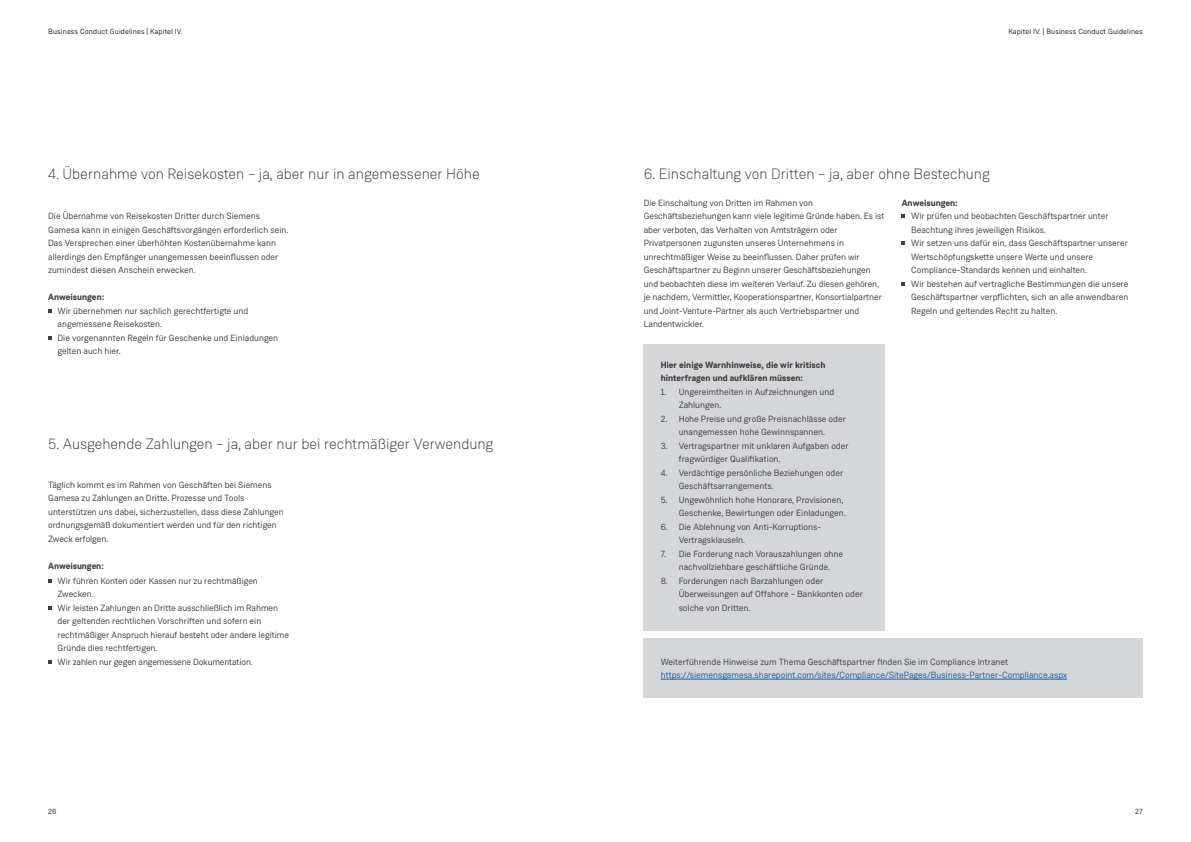
<style>
.page{position:relative;width:1191px;height:842px;background:#fff}
.page>*{position:absolute;margin:0;border:0;box-sizing:border-box;transform-origin:0 0}
.Intro_Subline__insid{font:300 15px "Weissenhof Grotesk";color:#3e3e3f}
.Body_copy__9_13_5{font:9px/13.5px "Weissenhof Grotesk";letter-spacing:-.005em;color:#3e3e3f}
.Body_copy__9_13_5-2{font:700 9px/13.5px "Weissenhof Grotesk";color:#3e3e3f}
.Body_copy__9_13_5-3{font:9px "Weissenhof Grotesk";color:#175d9e}
._00__Header__footer{font:7.5px "Weissenhof Grotesk";letter-spacing:.015em;color:#231f20}
</style>
<div class="page">
<svg style="left:901px;top:215px;width:4px;height:3px"></svg>
<svg style="left:901px;top:242px;width:4px;height:3px"></svg>
<svg style="left:901px;top:282px;width:4px;height:3px"></svg>
<div style="left:643px;top:344px;width:241px;height:286px;background:#d5d6d8"></div>
<div style="left:643px;top:638px;width:499px;height:60px;background:#d5d6d8"></div>
<hr style="left:660px;top:679px;width:407px;height:1px;background:#175d9e">
<p class="_00__Header__footer" style="left:48px;top:27px;width:136px">Business Conduct Guidelines | Kapitel IV.</p>
<p class="_00__Header__footer" style="left:1008px;top:27px;width:136px">Kapitel IV. | Business Conduct Guidelines</p>
<p class="Intro_Subline__insid" style="left:48px;top:165px;width:433px">4. Übernahme von Reisekosten – ja, aber nur in angemessener Höhe</p>
<p class="Body_copy__9_13_5" style="left:48px;top:209px;width:242px">Die Übernahme von Reisekosten Dritter durch Siemens Gamesa kann in einigen Geschäftsvorgängen erforderlich sein.<br>Das Versprechen einer überhöhten Kostenübernahme kann allerdings den Empfänger unangemessen beeinflussen oder zumindest diesen Anschein erwecken.</p>
<p class="Body_copy__9_13_5-2" style="left:48px;top:291px;width:58px">Anweisungen:</p>
<p class="Body_copy__9_13_5" style="left:58px;top:304px;width:192px">Wir übernehmen nur sachlich gerechtfertigte und angemessene Reisekosten.</p>
<p class="Body_copy__9_13_5" style="left:58px;top:331px;width:222px">Die vorgenannten Regeln für Geschenke und Einladungen gelten auch hier.</p>
<p class="Intro_Subline__insid" style="left:48px;top:435px;width:446px">5. Ausgehende Zahlungen – ja, aber nur bei rechtmäßiger Verwendung</p>
<p class="Body_copy__9_13_5" style="left:48px;top:478px;width:237px">Täglich kommt es im Rahmen von Geschäften bei Siemens Gamesa zu Zahlungen an Dritte. Prozesse und Tools unterstützen uns dabei, sicherzustellen, dass diese Zahlungen ordnungsgemäß dokumentiert werden und für den richtigen Zweck erfolgen.</p>
<p class="Body_copy__9_13_5-2" style="left:48px;top:559px;width:57px">Anweisungen:</p>
<p class="Body_copy__9_13_5" style="left:58px;top:574px;width:202px">Wir führen Konten oder Kassen nur zu rechtmäßigen<br>Zwecken.</p>
<p class="Body_copy__9_13_5" style="left:58px;top:601px;width:233px">Wir leisten Zahlungen an Dritte ausschließlich im Rahmen der geltenden rechtlichen Vorschriften und sofern ein rechtmäßiger Anspruch hierauf besteht oder andere legitime Gründe dies rechtfertigen.</p>
<p class="Body_copy__9_13_5" style="left:58px;top:655px;width:197px">Wir zahlen nur gegen angemessene Dokumentation.</p>
<p class="Intro_Subline__insid" style="left:643px;top:165px;width:348px">6. Einschaltung von Dritten – ja, aber ohne Bestechung</p>
<p class="Body_copy__9_13_5" style="left:643px;top:196px;width:242px">Die Einschaltung von Dritten im Rahmen von Geschäftsbeziehungen kann viele legitime Gründe haben. Es ist aber verboten, das Verhalten von Amtsträgern oder Privatpersonen zugunsten unseres Unternehmens in unrechtmäßiger Weise zu beeinflussen. Daher prüfen wir Geschäftspartner zu Beginn unserer Geschäftsbeziehungen und beobachten diese im weiteren Verlauf. Zu diesen gehören, je nachdem, Vermittler, Kooperationspartner, Konsortialpartner und Joint-Venture-Partner als auch Vertriebspartner und Landentwickler.</p>
<p class="Body_copy__9_13_5-2" style="left:901px;top:196px;width:58px">Anweisungen:</p>
<p class="Body_copy__9_13_5" style="left:911px;top:209px;width:199px">Wir prüfen und beobachten Geschäftspartner unter<br>Beachtung ihres jeweiligen Risikos.</p>
<p class="Body_copy__9_13_5" style="left:911px;top:236px;width:218px">Wir setzen uns dafür ein, dass Geschäftspartner unserer<br>Wertschöpfungskette unsere Werte und unsere<br>Compliance-Standards kennen und einhalten.</p>
<p class="Body_copy__9_13_5" style="left:911px;top:277px;width:219px;text-align:justify">Wir bestehen auf vertragliche Bestimmungen die unsere Geschäftspartner verpflichten, sich an alle anwendbaren Regeln und geltendes Recht zu halten.</p>
<p class="Body_copy__9_13_5-2" style="left:660px;top:358px;width:166px">Hier einige Warnhinweise, die wir kritisch hinterfragen und aufklären müssen:</p>
<p class="Body_copy__9_13_5" style="left:678px;top:385px;width:157px;text-indent:-18px">1. Ungereimtheiten in Aufzeichnungen und<br>Zahlungen.</p>
<p class="Body_copy__9_13_5" style="left:660px;top:412px;width:187px;text-align:center">2. Hohe Preise und große Preisnachlässe oder unangemessen hohe Gewinnspannen.</p>
<p class="Body_copy__9_13_5" style="left:678px;top:439px;width:171px;text-indent:-18px">3. Vertragspartner mit unklaren Aufgaben oder fragwürdiger Qualifikation.</p>
<p class="Body_copy__9_13_5" style="left:678px;top:466px;width:166px;text-indent:-18px">4. Verdächtige persönliche Beziehungen oder<br>Geschäftsarrangements.</p>
<p class="Body_copy__9_13_5" style="left:660px;top:493px;width:187px;text-align:right">5. Ungewöhnlich hohe Honorare, Provisionen,<br>Geschenke, Bewirtungen oder Einladungen.</p>
<p class="Body_copy__9_13_5" style="left:678px;top:520px;width:144px;text-indent:-18px">6. Die Ablehnung von Anti-Korruptions-<br>Vertragsklauseln.</p>
<p class="Body_copy__9_13_5" style="left:660px;top:547px;width:184px;text-align:center">7. Die Forderung nach Vorauszahlungen ohne nachvollziehbare geschäftliche Gründe.</p>
<p class="Body_copy__9_13_5" style="left:678px;top:574px;width:186px;text-indent:-18px">8. Forderungen nach Barzahlungen oder<br>Überweisungen auf Offshore – Bankkonten oder solche von Dritten.</p>
<p class="Body_copy__9_13_5" style="left:660px;top:655px;width:349px">Weiterführende Hinweise zum Thema Geschäftspartner finden Sie im Compliance Intranet</p>
<p class="Body_copy__9_13_5-3" style="left:660px;top:670px;width:408px">https://siemensgamesa.sharepoint.com/sites/Compliance/SitePages/Business-Partner-Compliance.aspx</p>
<p class="_00__Header__footer" style="left:48px;top:806px;width:10px">26</p>
<p class="_00__Header__footer" style="left:1135px;top:806px;width:9px">27</p>
</div>
